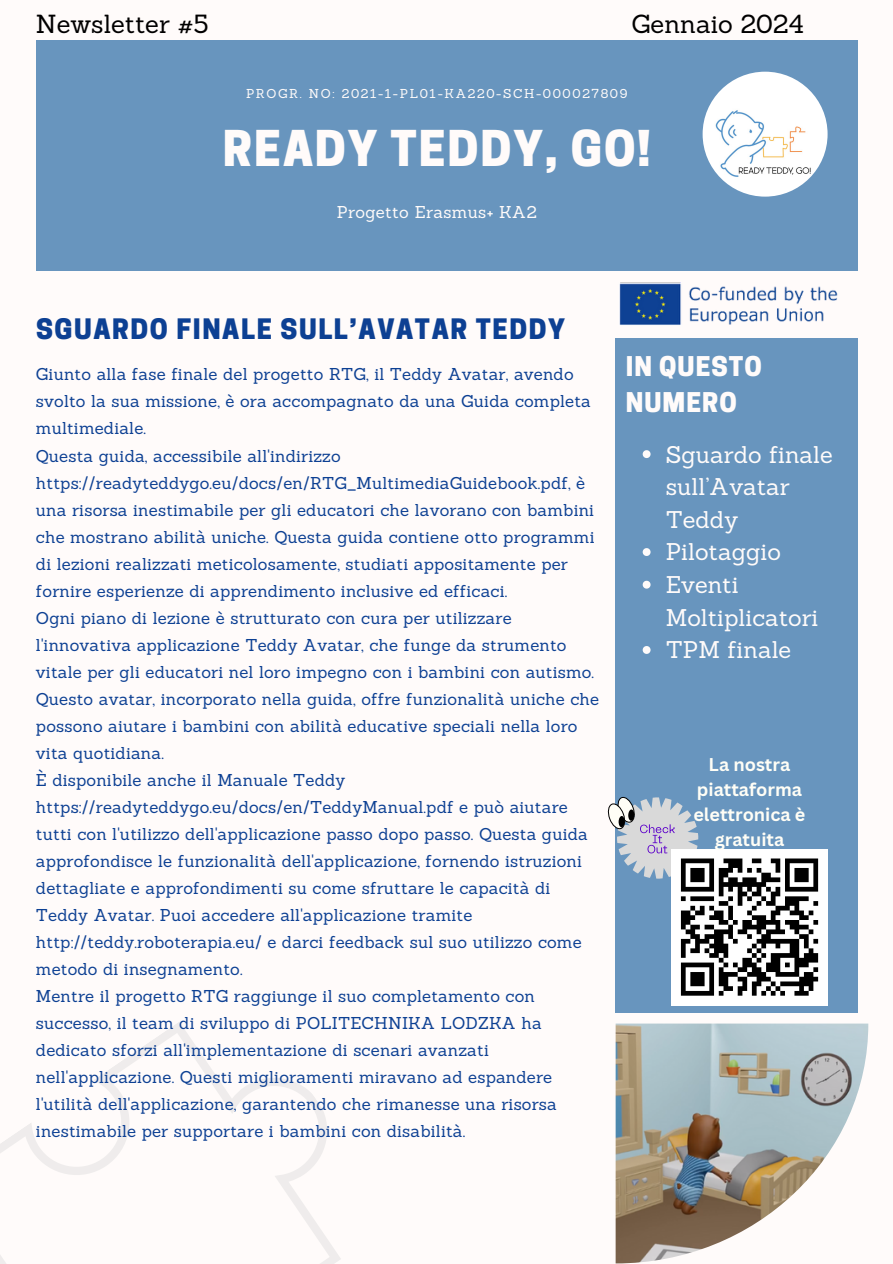
<style>
.page{position:relative;width:893px;height:1264px;background:#fff}
.page>*{position:absolute;margin:0;border:0;box-sizing:border-box;transform-origin:0 0}
.t1{font:800 46.35px "Cooper Hewitt";letter-spacing:.04em;color:#fffbfa}
.t2{font:800 26.4px "Cooper Hewitt";letter-spacing:.06em;color:#0d4093}
.t3{font:25.5px "Sanchez";color:#000}
.t4{font:800 25.5px/36px "Cooper Hewitt";letter-spacing:.04em;color:#fffbfa}
.t5{font:23.55px/32.7px "Sanchez";color:#fffbfa}
.t6{font:700 18px/24.8px "Canva Sans";color:#fffef6;text-align:center}
.t7{font:16.65px/27px "Sanchez";letter-spacing:.01em;color:#0d4093}
.t8{font:16.65px "Sanchez";letter-spacing:.02em;color:#fffbfa}
.t9{font:12.6px "Sanchez";letter-spacing:.13em;color:#fffbfa}
</style>
<div class="page">
<div style="left:0;top:0;width:892px;height:1263px;background:#fffbfa"></div>
<div style="left:36px;top:40px;width:821px;height:230px;background:#6895be"></div>
<div style="left:615px;top:338px;width:242px;height:674px;background:#6895be"></div>
<img style="left:702px;top:72px;width:125px;height:125px;border-radius:50%">
<div style="left:671px;top:849px;width:156px;height:156px;background:#fff"></div>
<svg style="left:607px;top:796px;width:212px;height:200px"></svg>
<img style="left:606px;top:270px;width:251px;height:55px">
<svg style="left:0;top:1022px;width:341px;height:241px"></svg>
<img style="left:615px;top:1023px;width:253px;height:240px">
<svg style="left:642px;top:450px;width:8px;height:8px"></svg>
<svg style="left:642px;top:548px;width:8px;height:8px"></svg>
<svg style="left:642px;top:580px;width:8px;height:8px"></svg>
<svg style="left:642px;top:646px;width:8px;height:8px"></svg>
<p class="t3" style="left:36px;top:8px;width:174px">Newsletter #5</p>
<p class="t3" style="left:631px;top:8px;width:174px">Gennaio 2024</p>
<p class="t9" style="left:246px;top:86px;width:383px">PROGR. NO: 2021-1-PL01-KA220-SCH-000027809</p>
<h1 class="t1" style="left:223px;top:131px;width:429px">READY TEDDY, GO!</h1>
<h6 class="t8" style="left:337px;top:201px;width:201px">Progetto Erasmus+ KA2</h6>
<h2 class="t2" style="left:36px;top:319px;width:530px">SGUARDO FINALE SULL’AVATAR TEDDY</h2>
<p class="t7" style="left:36px;top:361px;width:564px">Giunto alla fase finale del progetto RTG, il Teddy Avatar, avendo svolto la sua missione, è ora accompagnato da una Guida completa multimediale.<br>Questa guida, accessibile all'indirizzo https://readyteddygo.eu/docs/en/RTG_MultimediaGuidebook.pdf, è una risorsa inestimabile per gli educatori che lavorano con bambini che mostrano abilità uniche. Questa guida contiene otto programmi di lezioni realizzati meticolosamente, studiati appositamente per fornire esperienze di apprendimento inclusive ed efficaci.<br>Ogni piano di lezione è strutturato con cura per utilizzare l'innovativa applicazione Teddy Avatar, che funge da strumento vitale per gli educatori nel loro impegno con i bambini con autismo.<br>Questo avatar, incorporato nella guida, offre funzionalità uniche che possono aiutare i bambini con abilità educative speciali nella loro vita quotidiana.<br>È disponibile anche il Manuale Teddy https://readyteddygo.eu/docs/en/TeddyManual.pdf e può aiutare tutti con l'utilizzo dell'applicazione passo dopo passo. Questa guida approfondisce le funzionalità dell'applicazione, fornendo istruzioni dettagliate e approfondimenti su come sfruttare le capacità di Teddy Avatar. Puoi accedere all'applicazione tramite http://teddy.roboterapia.eu/ e darci feedback sul suo utilizzo come metodo di insegnamento.<br>Mentre il progetto RTG raggiunge il suo completamento con successo, il team di sviluppo di POLITECHNIKA LODZKA ha dedicato sforzi all'implementazione di scenari avanzati nell'applicazione. Questi miglioramenti miravano ad espandere l'utilità dell'applicazione, garantendo che rimanesse una risorsa inestimabile per supportare i bambini con disabilità.</p>
<h6 class="t4" style="left:625px;top:351px;width:138px">IN QUESTO<br>NUMERO</h6>
<p class="t5" style="left:665px;top:437px;width:168px">Sguardo finale sull’Avatar<br>Teddy</p>
<p class="t5" style="left:665px;top:535px;width:117px">Pilotaggio</p>
<p class="t5" style="left:665px;top:568px;width:154px">Eventi<br>Moltiplicatori</p>
<h2 class="t5" style="left:665px;top:633px;width:127px">TPM finale</h2>
<p class="t6" style="left:693px;top:752px;width:114px">La nostra piattaforma elettronica è gratuita</p>
</div>
